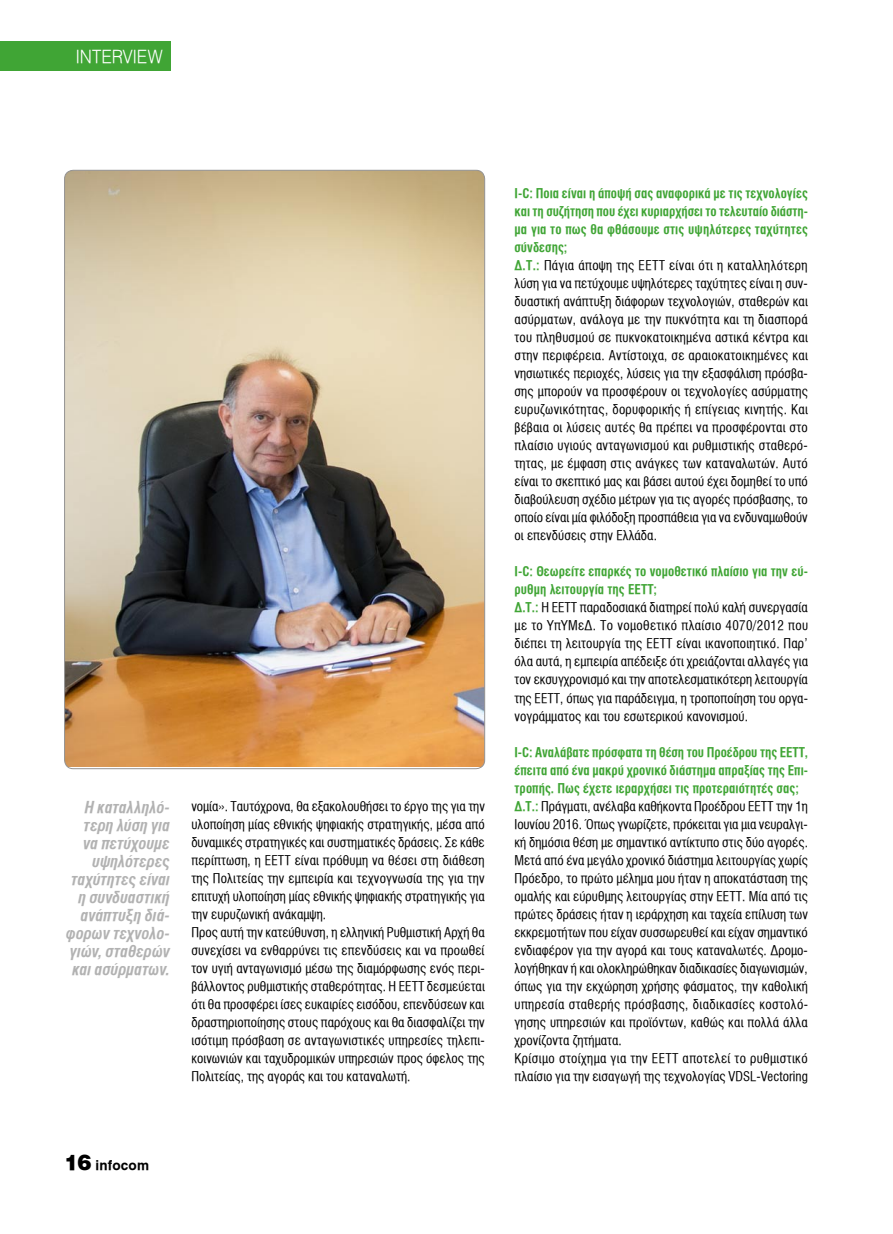
<style>
.page{position:relative;width:893px;height:1234px;background:#fff}
.page>*{position:absolute;margin:0;border:0;box-sizing:border-box;transform-origin:0 0}
.t1{font:300 18px "UB Helvetica";color:#fff;scale:.95 1}
.t2{font:italic 16.5px/18px "UB Helvetica Cond Bold";color:#b2b2b2;text-align:right}
.t3{font:13.5px/18px "UB Helvetica Cond";letter-spacing:.005em;color:#000}
.t4{font:13.5px/18px "UB Helvetica Cond Bold";letter-spacing:.005em;color:#40a535;text-align:justify}
.t5{font:13.5px "UB Helvetica Bold";letter-spacing:.01em;color:#000}
.s1{font-family:"UB Helvetica";font-weight:900;font-size:21px}
.s2{font-family:"UB Helvetica Cond Bold";color:#40a535}
</style>
<div class="page">
<div style="left:0;top:41px;width:170px;height:30px;background:#40a535"></div>
<img style="left:65px;top:170px;width:420px;height:596px">
<h1 class="t1" style="left:76px;top:47px;width:93px">INTERVIEW</h1>
<p class="t2" style="left:66px;top:798px;width:105px">Η καταλληλό&shy;τερη λύση για να πετύχουμε υψηλότερες ταχύτητες είναι η συνδυαστική ανάπτυξη διά&shy;φορων τεχνολο&shy;γιών, σταθερών και ασύρματων.</p>
<p class="t3" style="left:191px;top:796px;width:295px">νομία». Ταυτόχρονα, θα εξακολουθήσει το έργο της για την υλοποίηση μίας εθνικής ψηφιακής στρατηγικής, μέσα από δυναμικές στρατηγικές και συστηματικές δράσεις. Σε κάθε περίπτωση, η ΕΕΤΤ είναι πρόθυμη να θέσει στη διάθεση της Πολιτείας την εμπειρία και τεχνογνωσία της για την επιτυχή υλοποίηση μίας εθνικής ψηφιακής στρατηγικής για την ευρυζωνική ανάκαμψη.<br>Προς αυτή την κατεύθυνση, η ελληνική Ρυθμιστική Αρχή θα συνεχίσει να ενθαρρύνει τις επενδύσεις και να προωθεί τον υγιή ανταγωνισμό μέσω της διαμόρφωσης ενός περι&shy;βάλλοντος ρυθμιστικής σταθερότητας. Η ΕΕΤΤ δεσμεύεται ότι θα προσφέρει ίσες ευκαιρίες εισόδου, επενδύσεων και δραστηριοποίησης στους παρόχους και θα διασφαλίζει την ισότιμη πρόσβαση σε ανταγωνιστικές υπηρεσίες τηλεπι&shy;κοινωνιών και ταχυδρομικών υπηρεσιών προς όφελος της Πολιτείας, της αγοράς και του καταναλωτή.</p>
<p class="t5" style="left:64px;top:1157px;width:86px"><span class="s1">16</span> infocom</p>
<p class="t4" style="left:514px;top:184px;width:295px">I-C: Ποια είναι η άποψή σας αναφορικά με τις τεχνολογίες και τη συζήτηση που έχει κυριαρχήσει το τελευταίο διάστη&shy;μα για το πως θα φθάσουμε στις υψηλότερες ταχύτητες σύνδεσης;</p>
<p class="t3" style="left:514px;top:256px;width:295px;text-align:justify"><span class="s2">Δ.Τ.:</span> Πάγια άποψη της ΕΕΤΤ είναι ότι η καταλληλότερη λύση για να πετύχουμε υψηλότερες ταχύτητες είναι η συν&shy;δυαστική ανάπτυξη διάφορων τεχνολογιών, σταθερών και ασύρματων, ανάλογα με την πυκνότητα και τη διασπορά του πληθυσμού σε πυκνοκατοικημένα αστικά κέντρα και στην περιφέρεια. Αντίστοιχα, σε αραιοκατοικημένες και νησιωτικές περιοχές, λύσεις για την εξασφάλιση πρόσβα&shy;σης μπορούν να προσφέρουν οι τεχνολογίες ασύρματης ευρυζωνικότητας, δορυφορικής ή επίγειας κινητής. Και βέβαια οι λύσεις αυτές θα πρέπει να προσφέρονται στο πλαίσιο υγιούς ανταγωνισμού και ρυθμιστικής σταθερό&shy;τητας, με έμφαση στις ανάγκες των καταναλωτών. Αυτό είναι το σκεπτικό μας και βάσει αυτού έχει δομηθεί το υπό διαβούλευση σχέδιο μέτρων για τις αγορές πρόσβασης, το οποίο είναι μία φιλόδοξη προσπάθεια για να ενδυναμωθούν οι επενδύσεις στην Ελλάδα.</p>
<p class="t4" style="left:514px;top:562px;width:295px">I-C: Θεωρείτε επαρκές το νομοθετικό πλαίσιο για την εύ&shy;ρυθμη λειτουργία της ΕΕΤΤ;</p>
<p class="t3" style="left:514px;top:598px;width:295px;text-align:justify"><span class="s2">Δ.Τ.:</span> Η ΕΕΤΤ παραδοσιακά διατηρεί πολύ καλή συνεργασία με το ΥπΥΜεΔ. Το νομοθετικό πλαίσιο 4070/2012 που διέπει τη λειτουργία της ΕΕΤΤ είναι ικανοποιητικό. Παρ’ όλα αυτά, η εμπειρία απέδειξε ότι χρειάζονται αλλαγές για τον εκσυγχρονισμό και την αποτελεσματικότερη λειτουργία της ΕΕΤΤ, όπως για παράδειγμα, η τροποποίηση του οργα&shy;νογράμματος και του εσωτερικού κανονισμού.</p>
<p class="t4" style="left:514px;top:742px;width:295px">I-C: Αναλάβατε πρόσφατα τη θέση του Προέδρου της ΕΕΤΤ, έπειτα από ένα μακρύ χρονικό διάστημα απραξίας της Επι&shy;τροπής. Πως έχετε ιεραρχήσει τις προτεραιότητές σας;</p>
<p class="t3" style="left:514px;top:796px;width:295px"><span class="s2">Δ.Τ.:</span> Πράγματι, ανέλαβα καθήκοντα Προέδρου ΕΕΤΤ την 1η Ιουνίου 2016. Όπως γνωρίζετε, πρόκειται για μια νευραλγι&shy;κή δημόσια θέση με σημαντικό αντίκτυπο στις δύο αγορές.<br>Μετά από ένα μεγάλο χρονικό διάστημα λειτουργίας χωρίς Πρόεδρο, το πρώτο μέλημα μου ήταν η αποκατάσταση της ομαλής και εύρυθμης λειτουργίας στην ΕΕΤΤ. Μία από τις πρώτες δράσεις ήταν η ιεράρχηση και ταχεία επίλυση των εκκρεμοτήτων που είχαν συσσωρευθεί και είχαν σημαντικό ενδιαφέρον για την αγορά και τους καταναλωτές. Δρομο&shy;λογήθηκαν ή και ολοκληρώθηκαν διαδικασίες διαγωνισμών, όπως για την εκχώρηση χρήσης φάσματος, την καθολική υπηρεσία σταθερής πρόσβασης, διαδικασίες κοστολό&shy;γησης υπηρεσιών και προϊόντων, καθώς και πολλά άλλα χρονίζοντα ζητήματα.<br>Κρίσιμο στοίχημα για την ΕΕΤΤ αποτελεί το ρυθμιστικό πλαίσιο για την εισαγωγή της τεχνολογίας VDSL-Vectoring</p>
</div>
